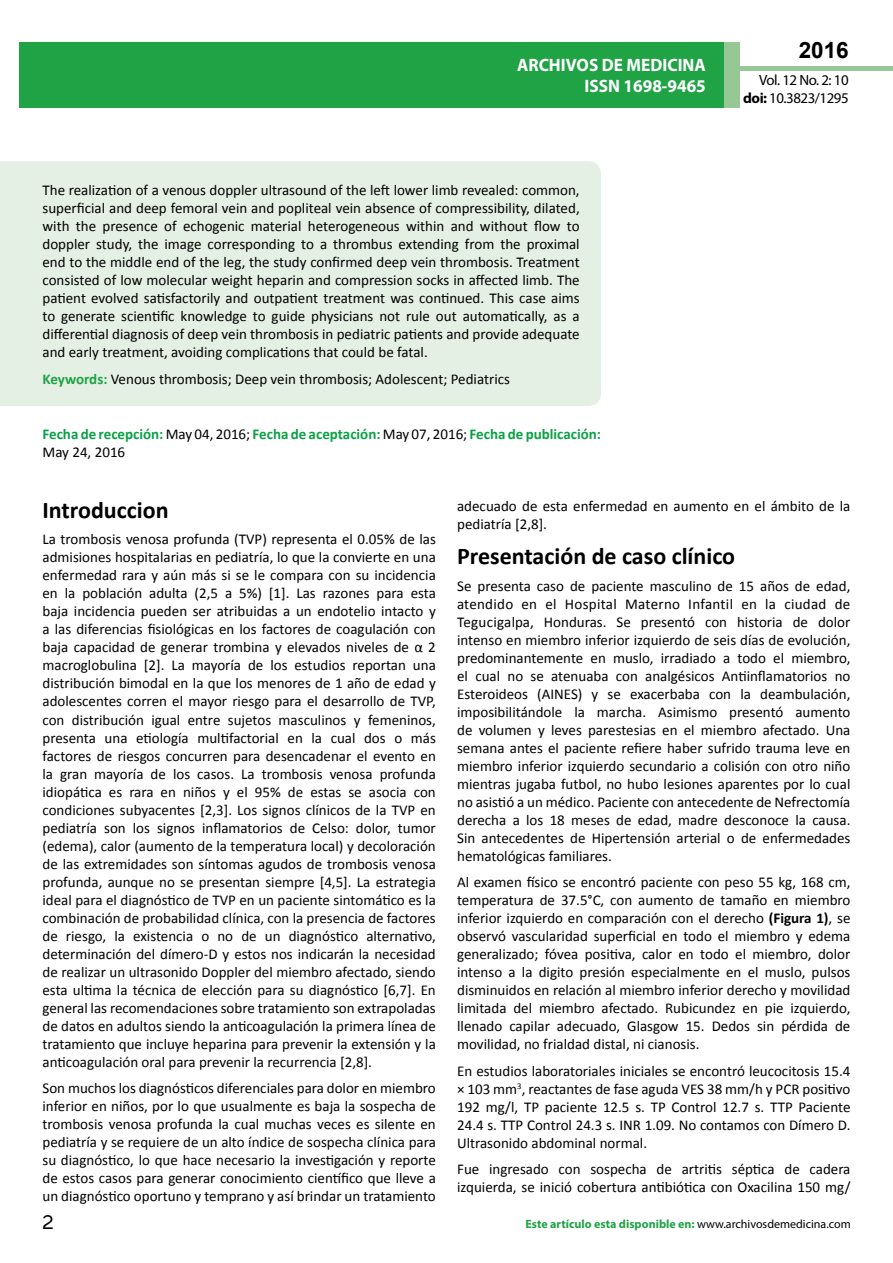
<style>
.page{position:relative;width:893px;height:1263px;background:#fff}
.page>*{position:absolute;margin:0;border:0;box-sizing:border-box;transform-origin:0 0}
.t1{font:25.5px "Tunga";color:#000}
.t2{font:700 24px "Calibri";color:#000}
.t3{font:700 22.5px "Arial";color:#000}
.t4{font:700 18px/21.6px "Myriad Pro";color:#fff;text-align:right;scale:.96 1}
.t5{font:15px/18px "Calibri";color:#000;text-align:justify}
.t6{font:700 15px/18.8px "Calibri";color:#09a245}
.t7{font:14.85px/17.9px "Myriad Pro";letter-spacing:-.03em;color:#000;text-align:right}
.t8{font:700 12px "Myriad Pro";color:#1fa345}
.s1{font-weight:700;color:#1fa345}
.s2{font-weight:400;color:#000}
.s3{font-weight:700}
.s4{color:#1da34a}
</style>
<div class="page">
<div style="left:722px;top:66px;width:171px;height:5px;background:#96c996"></div>
<div style="left:19px;top:42px;width:706px;height:66px;background:#1fa345"></div>
<div style="left:725px;top:42px;width:15px;height:66px;background:#96c896"></div>
<div style="left:0;top:161px;width:601px;height:245px;background:#e4f0e4"></div>
<p class="t4" style="left:517px;top:53px;width:198px">ARCHIVOS DE MEDICINA<br>ISSN 1698-9465</p>
<p class="t5" style="left:43px;top:181px;width:539px">The realization of a venous doppler ultrasound of the left lower limb revealed: common, superficial and deep femoral vein and popliteal vein absence of compressibility, dilated, with the presence of echogenic material heterogeneous within and without flow to doppler study, the image corresponding to a thrombus extending from the proximal end to the middle end of the leg, the study confirmed deep vein thrombosis. Treatment consisted of low molecular weight heparin and compression socks in affected limb. The patient evolved satisfactorily and outpatient treatment was continued. This case aims to generate scientific knowledge to guide physicians not rule out automatically, as a differential diagnosis of deep vein thrombosis in pediatric patients and provide adequate and early treatment, avoiding complications that could be fatal.</p>
<p class="t5" style="left:43px;top:370px;width:469px"><span class="s1">Keywords:</span> Venous thrombosis; Deep vein thrombosis; Adolescent; Pediatrics</p>
<p class="t6" style="left:43px;top:424px;width:560px">Fecha de recepción: <span class="s2">May 04, 2016;</span> Fecha de aceptación: <span class="s2">May 07, 2016;</span> Fecha de publicación:<br><span class="s2">May 24, 2016</span></p>
<h3 class="t3" style="left:799px;top:35px;width:52px">2016</h3>
<p class="t7" style="left:743px;top:71px;width:107px">Vol. 12 No. 2: 10 <span class="s3">doi:</span> 10.3823/1295</p>
<h2 class="t2" style="left:43px;top:495px;width:128px">Introduccion</h2>
<p class="t5" style="left:43px;top:530px;width:395px">La trombosis venosa profunda (TVP) representa el 0.05% de las admisiones hospitalarias en pediatría, lo que la convierte en una enfermedad rara y aún más si se le compara con su incidencia en la población adulta (2,5 a 5%) [1]. Las razones para esta baja incidencia pueden ser atribuidas a un endotelio intacto y a las diferencias fisiológicas en los factores de coagulación con baja capacidad de generar trombina y elevados niveles de α 2 macroglobulina [2]. La mayoría de los estudios reportan una distribución bimodal en la que los menores de 1 año de edad y adolescentes corren el mayor riesgo para el desarrollo de TVP, con distribución igual entre sujetos masculinos y femeninos, presenta una etiología multifactorial en la cual dos o más factores de riesgos concurren para desencadenar el evento en la gran mayoría de los casos. La trombosis venosa profunda idiopática es rara en niños y el 95% de estas se asocia con condiciones subyacentes [2,3]. Los signos clínicos de la TVP en pediatría son los signos inflamatorios de Celso: dolor, tumor (edema), calor (aumento de la temperatura local) y decoloración de las extremidades son síntomas agudos de trombosis venosa profunda, aunque no se presentan siempre [4,5]. La estrategia ideal para el diagnóstico de TVP en un paciente sintomático es la combinación de probabilidad clínica, con la presencia de factores de riesgo, la existencia o no de un diagnóstico alternativo, determinación del dímero-D y estos nos indicarán la necesidad de realizar un ultrasonido Doppler del miembro afectado, siendo esta ultima la técnica de elección para su diagnóstico [6,7]. En general las recomendaciones sobre tratamiento son extrapoladas de datos en adultos siendo la anticoagulación la primera línea de tratamiento que incluye heparina para prevenir la extensión y la anticoagulación oral para prevenir la recurrencia [2,8].</p>
<p class="t5" style="left:43px;top:1079px;width:395px">Son muchos los diagnósticos diferenciales para dolor en miembro inferior en niños, por lo que usualmente es baja la sospecha de trombosis venosa profunda la cual muchas veces es silente en pediatría y se requiere de un alto índice de sospecha clínica para su diagnóstico, lo que hace necesario la investigación y reporte de estos casos para generar conocimiento científico que lleve a un diagnóstico oportuno y temprano y así brindar un tratamiento</p>
<p class="t5" style="left:457px;top:497px;width:395px">adecuado de esta enfermedad en aumento en el ámbito de la pediatría [2,8].</p>
<h2 class="t2" style="left:457px;top:541px;width:279px">Presentación de caso clínico</h2>
<p class="t5" style="left:457px;top:577px;width:395px">Se presenta caso de paciente masculino de 15 años de edad, atendido en el Hospital Materno Infantil en la ciudad de Tegucigalpa, Honduras. Se presentó con historia de dolor intenso en miembro inferior izquierdo de seis días de evolución, predominantemente en muslo, irradiado a todo el miembro, el cual no se atenuaba con analgésicos Antiinflamatorios no Esteroideos (AINES) y se exacerbaba con la deambulación, imposibilitándole la marcha. Asimismo presentó aumento de volumen y leves parestesias en el miembro afectado. Una semana antes el paciente refiere haber sufrido trauma leve en miembro inferior izquierdo secundario a colisión con otro niño mientras jugaba futbol, no hubo lesiones aparentes por lo cual no asistió a un médico. Paciente con antecedente de Nefrectomía derecha a los 18 meses de edad, madre desconoce la causa.<br>Sin antecedentes de Hipertensión arterial o de enfermedades hematológicas familiares.</p>
<p class="t5" style="left:457px;top:873px;width:395px">Al examen físico se encontró paciente con peso 55 kg, 168 cm, temperatura de 37.5°C, con aumento de tamaño en miembro inferior izquierdo en comparación con el derecho <span class="s3">(Figura 1)</span>, se observó vascularidad superficial en todo el miembro y edema generalizado; fóvea positiva, calor en todo el miembro, dolor intenso a la digito presión especialmente en el muslo, pulsos disminuidos en relación al miembro inferior derecho y movilidad limitada del miembro afectado. Rubicundez en pie izquierdo, llenado capilar adecuado, Glasgow 15. Dedos sin pérdida de movilidad, no frialdad distal, ni cianosis.</p>
<p class="t5" style="left:457px;top:1062px;width:395px">En estudios laboratoriales iniciales se encontró leucocitosis 15.4 × 103 mm<sup>3</sup>, reactantes de fase aguda VES 38 mm/h y PCR positivo 192 mg/l, TP paciente 12.5 s. TP Control 12.7 s. TTP Paciente 24.4 s. TTP Control 24.3 s. INR 1.09. No contamos con Dímero D.<br>Ultrasonido abdominal normal.</p>
<p class="t5" style="left:457px;top:1160px;width:395px">Fue ingresado con sospecha de artritis séptica de cadera izquierda, se inició cobertura antibiótica con Oxacilina 150 mg/</p>
<h1 class="t1" style="left:42px;top:1205px;width:13px">2</h1>
<p class="t8" style="left:525px;top:1216px;width:327px">Este artículo esta disp<span class="s4">oni</span>ble en: <span class="s2">www.archivosdemedicina.com</span></p>
</div>
